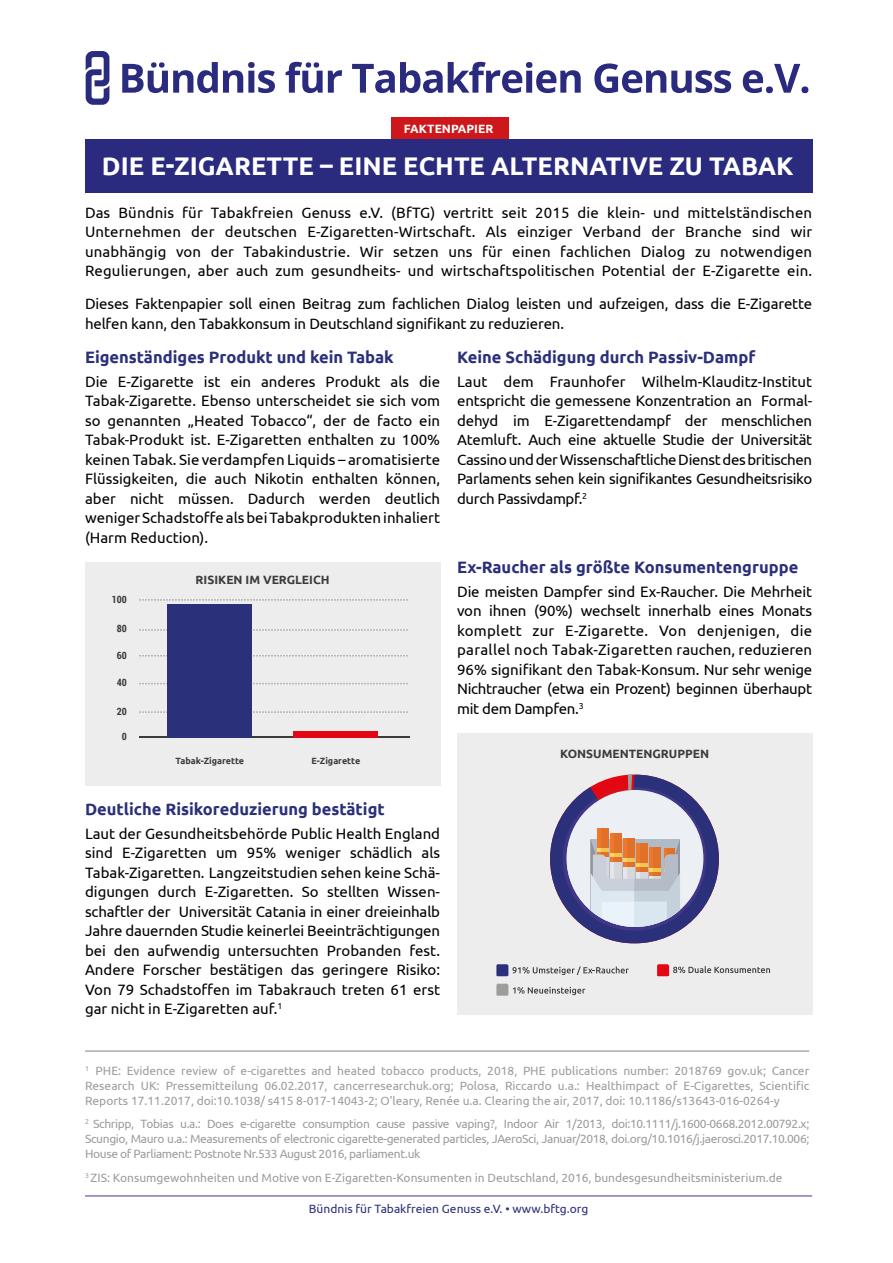
<style>
.page{position:relative;width:893px;height:1263px;background:#fff}
.page>*{position:absolute;margin:0;border:0;box-sizing:border-box;transform-origin:0 0}
.t1{font:700 25.5px "Ubuntu";color:#fff}
.t2{font:700 16.5px "Ubuntu";color:#2b307a}
.t3{font:15px/19.5px "Ubuntu";letter-spacing:-.01em;color:#000;text-align:justify}
.t4{font:12px/15px "Ubuntu";color:#9d9d9c;text-align:justify}
.t5{font:12px "Ubuntu";color:#2b307a}
.t6{font:700 12px "Ubuntu";color:#3c3c3b}
.t7{font:700 12px "Ubuntu";color:#fff}
.t8{font:700 10.2px "Roboto Condensed";color:#3c3c3b}
.t9{font:700 9px "Ubuntu";color:#3c3c3b}
</style>
<div class="page">
<hr style="left:85px;top:1051px;width:724px;height:1px;background:#000">
<hr style="left:85px;top:1196px;width:727px;height:1px;background:#44378d">
<div style="left:85px;top:139px;width:727px;height:54px;background:#2a2a7f"></div>
<div style="left:391px;top:117px;width:117px;height:22px;background:#cd171a"></div>
<svg style="left:86px;top:51px;width:23px;height:54px"></svg>
<svg style="left:122px;top:62px;width:153px;height:31px"></svg>
<svg style="left:286px;top:62px;width:56px;height:31px"></svg>
<svg style="left:352px;top:62px;width:229px;height:31px"></svg>
<svg style="left:594px;top:63px;width:137px;height:30px"></svg>
<svg style="left:743px;top:64px;width:65px;height:29px"></svg>
<div style="left:457px;top:733px;width:355px;height:281px;background:#ededed"></div>
<svg style="left:496px;top:964px;width:133px;height:12px"></svg>
<svg style="left:657px;top:964px;width:113px;height:12px"></svg>
<svg style="left:496px;top:984px;width:89px;height:12px"></svg>
<svg style="left:550px;top:774px;width:169px;height:169px"></svg>
<div style="left:85px;top:562px;width:355px;height:224px;background:#ededed"></div>
<svg style="left:139px;top:599px;width:269px;height:2px"></svg>
<svg style="left:139px;top:629px;width:269px;height:2px"></svg>
<svg style="left:139px;top:683px;width:269px;height:1px"></svg>
<svg style="left:139px;top:655px;width:269px;height:1px"></svg>
<hr style="left:139px;top:736px;width:270px;height:2px;background:#3c3c3b">
<svg style="left:139px;top:711px;width:269px;height:2px"></svg>
<div style="left:168px;top:604px;width:84px;height:134px;background:#2b307a"></div>
<div style="left:294px;top:731px;width:84px;height:7px;background:#e30613"></div>
<p class="t7" style="left:404px;top:122px;width:91px">FAKTENPAPIER</p>
<h1 class="t1" style="left:102px;top:150px;width:693px">DIE E-ZIGARETTE – EINE ECHTE ALTERNATIVE ZU TABAK</h1>
<p class="t3" style="left:85px;top:202px;width:729px">Das Bündnis für Tabakfreien Genuss e.V. (BfTG) vertritt seit 2015 die klein- und mittelständischen Unternehmen der deutschen E-Zigaretten-Wirtschaft. Als einziger Verband der Branche sind wir unabhängig von der Tabakindustrie. Wir setzen uns für einen fachlichen Dialog zu notwendigen Regulierungen, aber auch zum gesundheits- und wirtschaftspolitischen Potential der E-Zigarette ein.</p>
<p class="t3" style="left:85px;top:294px;width:729px">Dieses Faktenpapier soll einen Beitrag zum fachlichen Dialog leisten und aufzeigen, dass die E-Zigarette helfen kann, den Tabakkonsum in Deutschland signifikant zu reduzieren.</p>
<p class="t2" style="left:85px;top:347px;width:310px">Eigenständiges Produkt und kein Tabak</p>
<p class="t3" style="left:85px;top:371px;width:357px">Die E-Zigarette ist ein anderes Produkt als die Tabak-Zigarette. Ebenso unterscheidet sie sich vom so genannten „Heated Tobacco“, der de facto ein Tabak-Produkt ist. E-Zigaretten enthalten zu 100% keinen Tabak. Sie verdampfen Liquids – aromatisierte Flüssigkeiten, die auch Nikotin enthalten können, aber nicht müssen. Dadurch werden deutlich weniger Schadstoffe als bei Tabakprodukten inhaliert (Harm Reduction).</p>
<p class="t8" style="left:112px;top:593px;width:17px">100</p>
<p class="t8" style="left:117px;top:621px;width:12px">80</p>
<p class="t8" style="left:117px;top:648px;width:12px">60</p>
<p class="t8" style="left:117px;top:676px;width:12px">40</p>
<p class="t8" style="left:117px;top:704px;width:12px">20</p>
<p class="t8" style="left:122px;top:729px;width:7px">0</p>
<p class="t6" style="left:196px;top:572px;width:135px">RISIKEN IM VERGLEICH</p>
<p class="t9" style="left:176px;top:755px;width:70px">Tabak-Zigarette</p>
<p class="t9" style="left:311px;top:755px;width:50px">E-Zigarette</p>
<p class="t2" style="left:85px;top:799px;width:301px">Deutliche Risikoreduzierung bestätigt</p>
<p class="t3" style="left:85px;top:823px;width:357px">Laut der Gesundheitsbehörde Public Health England sind E-Zigaretten um 95% weniger schädlich als Tabak-Zigaretten. Langzeitstudien sehen keine Schä&shy;digungen durch E-Zigaretten. So stellten Wissen&shy;schaftler der Universität Catania in einer dreieinhalb Jahre dauernden Studie keinerlei Beeinträchtigungen bei den aufwendig untersuchten Probanden fest.<br>Andere Forscher bestätigen das geringere Risiko:<br>Von 79 Schadstoffen im Tabakrauch treten 61 erst gar nicht in E-Zigaretten auf.<sup>1</sup></p>
<p class="t2" style="left:457px;top:347px;width:300px">Keine Schädigung durch Passiv-Dampf</p>
<p class="t3" style="left:457px;top:371px;width:357px">Laut dem Fraunhofer Wilhelm-Klauditz-Institut entspricht die gemessene Konzentration an Formal&shy;dehyd im E-Zigarettendampf der menschlichen Atemluft. Auch eine aktuelle Studie der Universität Cassino und der Wissenschaftliche Dienst des britischen Parlaments sehen kein signifikantes Gesundheitsrisiko durch Passivdampf.<sup>2</sup></p>
<p class="t2" style="left:457px;top:557px;width:343px">Ex-Raucher als größte Konsumentengruppe</p>
<p class="t3" style="left:457px;top:581px;width:357px">Die meisten Dampfer sind Ex-Raucher. Die Mehrheit von ihnen (90%) wechselt innerhalb eines Monats komplett zur E-Zigarette. Von denjenigen, die parallel noch Tabak-Zigaretten rauchen, reduzieren 96% signifikant den Tabak-Konsum. Nur sehr wenige Nichtraucher (etwa ein Prozent) beginnen überhaupt mit dem Dampfen.<sup>3</sup></p>
<p class="t6" style="left:560px;top:747px;width:151px">KONSUMENTENGRUPPEN</p>
<p class="t4" style="left:85px;top:1062px;width:726px"><sup>1</sup> PHE: Evidence review of e-cigarettes and heated tobacco products, 2018, PHE publications number: 2018769 gov.uk; Cancer Research UK: Pressemitteilung 06.02.2017, cancerresearchuk.org; Polosa, Riccardo u.a.: Healthimpact of E-Cigarettes, Scientific Reports 17.11.2017, doi:10.1038/ s415 8-017-14043-2; O’leary, Renée u.a. Clearing the air, 2017, doi: 10.1186/s13643-016-0264-y</p>
<p class="t4" style="left:85px;top:1116px;width:726px"><sup>2</sup> Schripp, Tobias u.a.: Does e-cigarette consumption cause passive vaping?, Indoor Air 1/2013, doi:10.1111/j.1600-0668.2012.00792.x; Scungio, Mauro u.a.: Measurements of electronic cigarette-generated particles, JAeroSci, Januar/2018, doi.org/10.1016/j.jaerosci.2017.10.006; House of Parliament: Postnote Nr.533 August 2016, parliament.uk</p>
<p class="t4" style="left:85px;top:1169px;width:699px"><sup>3</sup> ZIS: Konsumgewohnheiten und Motive von E-Zigaretten-Konsumenten in Deutschland, 2016, bundesgesundheitsministerium.de</p>
<p class="t5" style="left:309px;top:1201px;width:281px">Bündnis für Tabakfreien Genuss e.V. • www.bftg.org</p>
</div>
